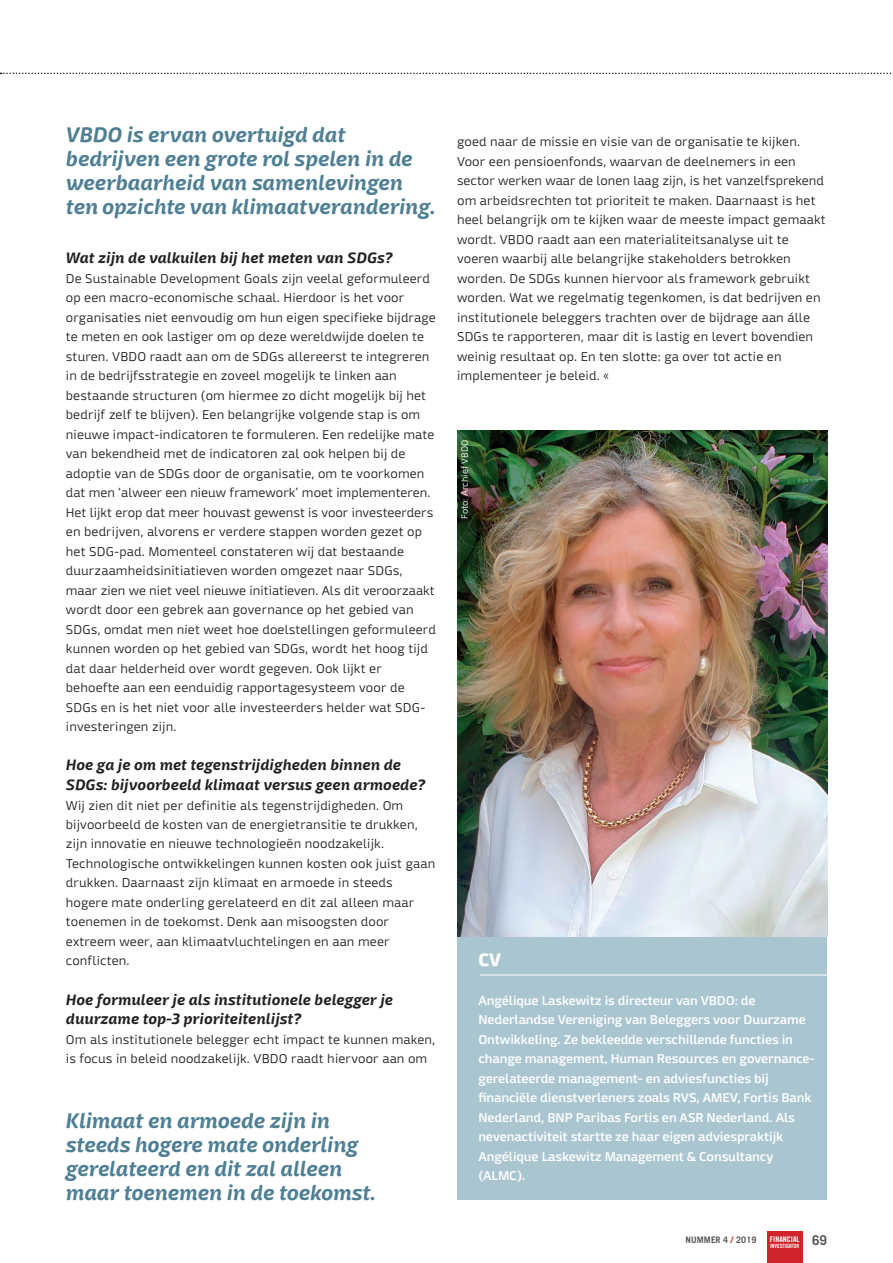
<style>
.page{position:relative;width:893px;height:1263px;background:#fff}
.page>*{position:absolute;margin:0;border:0;box-sizing:border-box;transform-origin:0 0}
.t1{font:italic 700 21px/24px "Mangerica";letter-spacing:-.01em;color:#4f7f93}
.t2{font:800 18px "Mangerica";color:#fff}
.t3{font:italic 700 15px/19.5px "Mangerica";color:#231f20}
.t4{font:700 13.5px "Trade Gothic LT";color:#57585a}
.t5{font:300 12.75px/19.5px "Mangerica";letter-spacing:.01em;color:#231f20}
.t6{font:600 12.75px/19.5px "Mangerica";letter-spacing:-.01em;color:#fff}
.t7{font:300 9px "Mangerica";color:#fff}
.t8{font:700 9px "Trade Gothic LT";letter-spacing:.01em;color:#57585a}
.t9{font:7.8px "Trade Gothic LT Bold Cond Twenty";color:#fff}
.t10{font:5.7px "Trade Gothic LT Bold Cond Twenty";color:#fff}
.s1{color:#d1232a}
</style>
<div class="page">
<svg style="left:0;top:73px;width:893px;height:1px"></svg>
<div style="left:457px;top:907px;width:370px;height:292px;background:#a9c5d0"></div>
<img style="left:457px;top:430px;width:370px;height:506px">
<div style="left:767px;top:1231px;width:35px;height:32px;background:#d1232a"></div>
<hr style="left:480px;top:975px;width:347px;height:1px;background:#fff">
<h1 class="t1" style="left:66px;top:123px;width:371px">VBDO is ervan overtuigd dat bedrijven een grote rol spelen in de weerbaarheid van samenlevingen ten opzichte van klimaatverandering.</h1>
<p class="t5" style="left:457px;top:132px;width:370px">goed naar de missie en visie van de organisatie te kijken.<br>Voor een pensioenfonds, waarvan de deelnemers in een sector werken waar de lonen laag zijn, is het vanzelfsprekend om arbeidsrechten tot prioriteit te maken. Daarnaast is het heel belangrijk om te kijken waar de meeste impact gemaakt wordt. VBDO raadt aan een materialiteitsanalyse uit te voeren waarbij alle belangrijke stakeholders betrokken worden. De SDGs kunnen hiervoor als framework gebruikt worden. Wat we regelmatig tegenkomen, is dat bedrijven en institutionele beleggers trachten over de bijdrage aan álle SDGs te rapporteren, maar dit is lastig en levert bovendien weinig resultaat op. En ten slotte: ga over tot actie en implementeer je beleid. «</p>
<p class="t3" style="left:66px;top:249px;width:328px">Wat zijn de valkuilen bij het meten van SDGs?</p>
<p class="t5" style="left:66px;top:269px;width:371px">De Sustainable Development Goals zijn veelal geformuleerd op een macro-economische schaal. Hierdoor is het voor organisaties niet eenvoudig om hun eigen specifieke bijdrage te meten en ook lastiger om op deze wereldwijde doelen te sturen. VBDO raadt aan om de SDGs allereerst te integreren in de bedrijfsstrategie en zoveel mogelijk te linken aan bestaande structuren (om hiermee zo dicht mogelijk bij het bedrijf zelf te blijven). Een belangrijke volgende stap is om nieuwe impact-indicatoren te formuleren. Een redelijke mate van bekendheid met de indicatoren zal ook helpen bij de adoptie van de SDGs door de organisatie, om te voorkomen dat men ‘alweer een nieuw framework’ moet implementeren.<br>Het lijkt erop dat meer houvast gewenst is voor investeerders en bedrijven, alvorens er verdere stappen worden gezet op het SDG-pad. Momenteel constateren wij dat bestaande duurzaamheidsinitiatieven worden omgezet naar SDGs, maar zien we niet veel nieuwe initiatieven. Als dit veroorzaakt wordt door een gebrek aan governance op het gebied van SDGs, omdat men niet weet hoe doelstellingen geformuleerd kunnen worden op het gebied van SDGs, wordt het hoog tijd dat daar helderheid over wordt gegeven. Ook lijkt er behoefte aan een eenduidig rapportagesysteem voor de SDGs en is het niet voor alle investeerders helder wat SDG&shy;investeringen zijn.</p>
<p class="t3" style="left:66px;top:756px;width:361px">Hoe ga je om met tegenstrijdigheden binnen de<br>SDGs: bijvoorbeeld klimaat versus geen armoede?</p>
<p class="t5" style="left:66px;top:795px;width:371px">Wij zien dit niet per definitie als tegenstrijdigheden. Om bijvoorbeeld de kosten van de energietransitie te drukken, zijn innovatie en nieuwe technologieën noodzakelijk.<br>Technologische ontwikkelingen kunnen kosten ook juist gaan drukken. Daarnaast zijn klimaat en armoede in steeds hogere mate onderling gerelateerd en dit zal alleen maar toenemen in de toekomst. Denk aan misoogsten door extreem weer, aan klimaatvluchtelingen en aan meer conflicten.</p>
<p class="t3" style="left:66px;top:990px;width:329px">Hoe formuleer je als institutionele belegger je duurzame top-3 prioriteitenlijst?</p>
<p class="t5" style="left:66px;top:1029px;width:371px">Om als institutionele belegger echt impact te kunnen maken, is focus in beleid noodzakelijk. VBDO raadt hiervoor aan om</p>
<p class="t7" style="left:459px;top:519px;width:81px;rotate:-90deg">Foto: Archief VBDO</p>
<h2 class="t2" style="left:478px;top:948px;width:24px">CV</h2>
<p class="t6" style="left:478px;top:990px;width:338px">Angélique Laskewitz is directeur van VBDO: de Nederlandse Vereniging van Beleggers voor Duurzame Ontwikkeling. Ze bekleedde verschillende functies in change management, Human Resources en governance&shy;gerelateerde management- en adviesfuncties bij financiële dienstverleners zoals RVS, AMEV, Fortis Bank Nederland, BNP Paribas Fortis en ASR Nederland. Als nevenactiviteit startte ze haar eigen adviespraktijk Angélique Laskewitz Management &amp; Consultancy (ALMC).</p>
<h1 class="t1" style="left:66px;top:1108px;width:312px">Klimaat en armoede zijn in steeds hogere mate onderling gerelateerd en dit zal alleen maar toenemen in de toekomst.</h1>
<p class="t8" style="left:686px;top:1234px;width:72px">NUMMER 4 <span class="s1">/</span> 2019</p>
<p class="t4" style="left:812px;top:1232px;width:17px">69</p>
<p class="t9" style="left:770px;top:1234px;width:31px">FINANCIAL</p>
<p class="t10" style="left:770px;top:1242px;width:31px">INVESTIGATOR</p>
</div>
